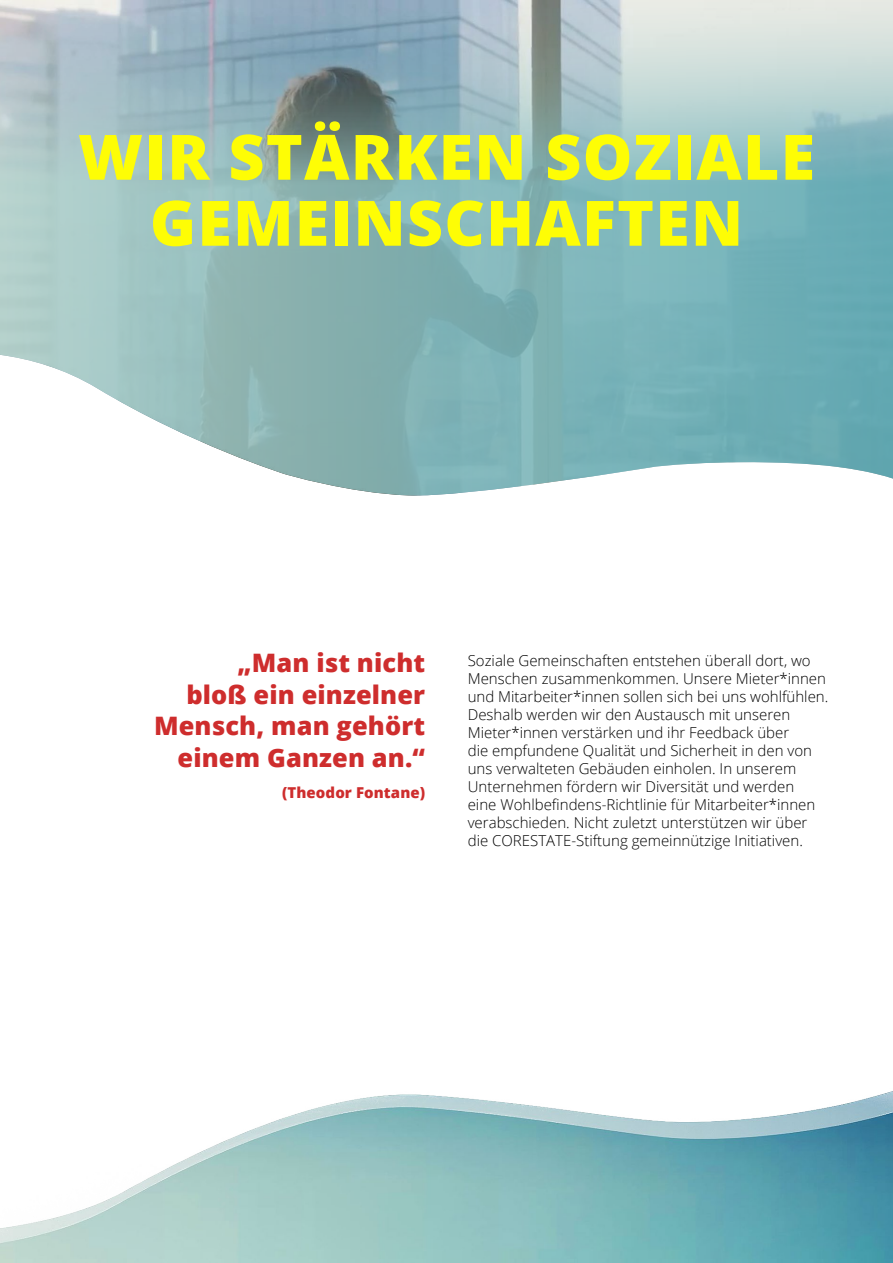
<style>
.page{position:relative;width:893px;height:1263px;background:#fff}
.page>*{position:absolute;margin:0;border:0;box-sizing:border-box;transform-origin:0 0}
.t1{font:800 62.55px/66px "Open Sans";letter-spacing:.02em;color:#fefd05;text-align:center}
.t2{font:800 25.5px/31.5px "Open Sans";letter-spacing:.005em;color:#ce2d2d;text-align:right}
.t3{font:300 15px/18px "Open Sans";color:#000}
.t4{font:800 15px "Open Sans";letter-spacing:.005em;color:#ce2d2d}
</style>
<div class="page">
<svg style="left:0;top:0;width:893px;height:496px;background:#98bdc0"></svg>
<img style="left:0;top:1091px;width:893px;height:172px">
<h1 class="t1" style="left:78px;top:121px;width:739px">WIR STÄRKEN SOZIALE<br>GEMEINSCHAFTEN</h1>
<h2 class="t2" style="left:154px;top:646px;width:273px">„Man ist nicht<br>bloß ein einzelner<br>Mensch, man gehört einem Ganzen an.“</h2>
<p class="t4" style="left:282px;top:781px;width:145px">(Theodor Fontane)</p>
<p class="t3" style="left:468px;top:651px;width:362px">Soziale Gemeinschaften entstehen überall dort, wo Menschen zusammenkommen. Unsere Mieter*innen und Mitarbeiter*innen sollen sich bei uns wohlfühlen.<br>Deshalb werden wir den Austausch mit unseren Mieter*innen verstärken und ihr Feedback über<br>die empfundene Qualität und Sicherheit in den von uns verwalteten Gebäuden einholen. In unserem Unternehmen fördern wir Diversität und werden<br>eine Wohlbefindens-Richtlinie für Mitarbeiter*innen verabschieden. Nicht zuletzt unterstützen wir über die CORESTATE-Stiftung gemeinnützige Initiativen.</p>
</div>
